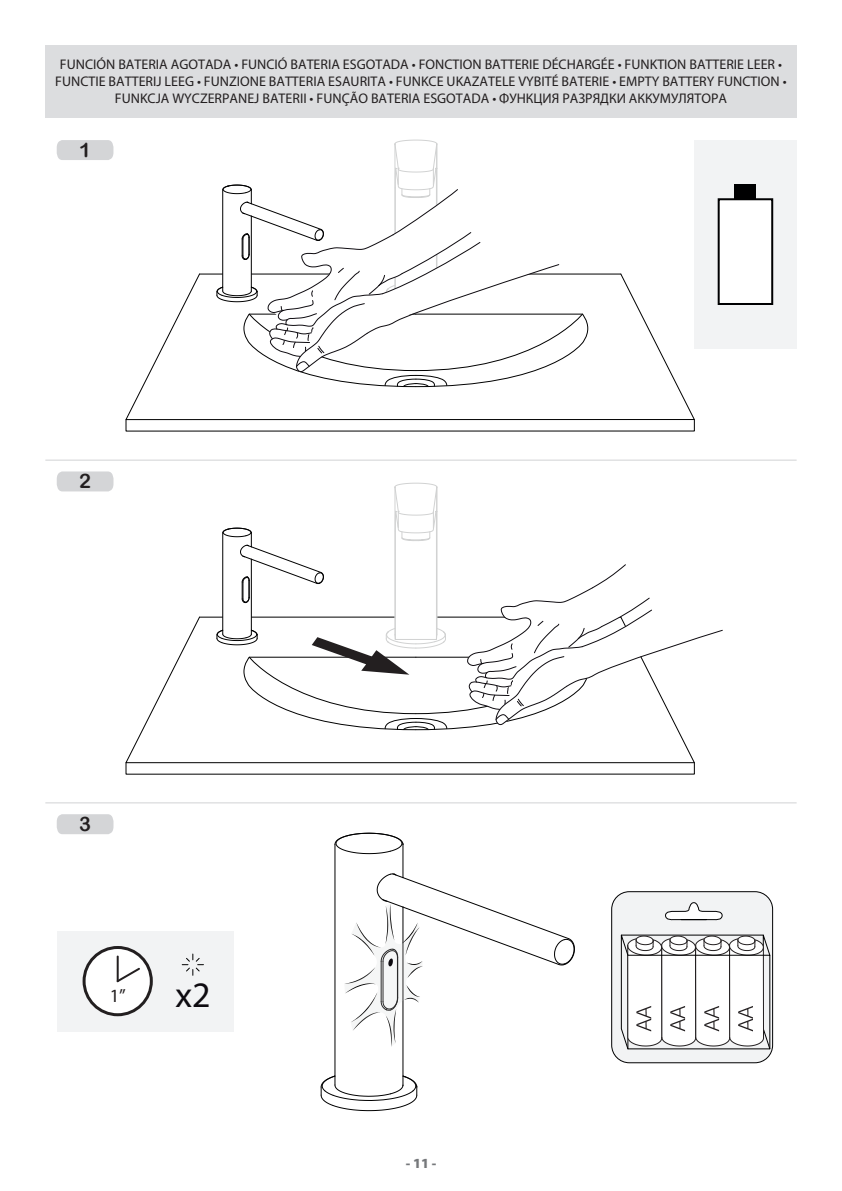
<style>
.page{position:relative;width:842px;height:1191px;background:#fff}
.page>*{position:absolute;margin:0;border:0;box-sizing:border-box;transform-origin:0 0}
.t1{font:36px "Myriad Pro";color:#0e0b10}
.t2{font:20px "Arial Rounded MT Bold";color:#231f20}
.t3{font:18.8px "Myriad Pro";color:#231f20}
.t4{font:14px/16.8px "Myriad Pro";color:#231f20;text-align:center}
.t5{font:900 14px "Myriad Pro";color:#76787b}
</style>
<div class="page">
<div style="left:694px;top:140px;width:103px;height:208px;background:#f2f3f4"></div>
<hr style="left:45px;top:802px;width:752px;height:1px;background:#d1d2d4">
<hr style="left:45px;top:460px;width:752px;height:1px;background:#d1d2d4">
<div style="left:718px;top:198px;width:55px;height:107px;background:#fff;border:2px solid #000001"></div>
<div style="left:735px;top:184px;width:21px;height:15px;background:#000001"></div>
<div style="left:612px;top:891px;width:161px;height:171px;background:#f2f3f4;border-radius:18px"></div>
<div style="left:611px;top:891px;width:162px;height:172px;border:1px solid #000001;border-radius:18px"></div>
<svg style="left:665px;top:902px;width:58px;height:18px"></svg>
<svg style="left:620px;top:934px;width:151px;height:116px"></svg>
<svg style="left:57px;top:140px;width:56px;height:20px"></svg>
<svg style="left:57px;top:814px;width:56px;height:20px"></svg>
<svg style="left:57px;top:471px;width:56px;height:20px"></svg>
<div style="left:57px;top:930px;width:176px;height:101px;background:#f2f3f4"></div>
<svg style="left:83px;top:946px;width:70px;height:70px"></svg>
<svg style="left:182px;top:954px;width:21px;height:21px"></svg>
<div style="left:45px;top:45px;width:752px;height:72px;background:#dcdddf"></div>
<svg style="left:125px;top:420px;width:570px;height:12px"></svg>
<svg style="left:125px;top:273px;width:570px;height:147px"></svg>
<svg style="left:216px;top:139px;width:372px;height:248px"></svg>
<svg style="left:125px;top:763px;width:570px;height:12px"></svg>
<svg style="left:125px;top:616px;width:570px;height:147px"></svg>
<svg style="left:216px;top:482px;width:507px;height:248px"></svg>
<svg style="left:320px;top:832px;width:255px;height:279px"></svg>
<p class="t4" style="left:55px;top:56px;width:733px">FUNCIÓN BATERIA AGOTADA • FUNCIÓ BATERIA ESGOTADA • FONCTION BATTERIE DÉCHARGÉE • FUNKTION BATTERIE LEER •<br>FUNCTIE BATTERIJ LEEG • FUNZIONE BATTERIA ESAURITA • FUNKCE UKAZATELE VYBITÉ BATERIE • EMPTY BATTERY FUNCTION •<br>FUNKCJA WYCZERPANEJ BATERII • FUNÇÃO BATERIA ESGOTADA • ФУНКЦИЯ РАЗРЯДКИ АККУМУЛЯТОРА</p>
<h2 class="t2" style="left:79px;top:138px;width:13px">1</h2>
<h2 class="t2" style="left:79px;top:469px;width:13px">2</h2>
<h2 class="t2" style="left:79px;top:812px;width:13px">3</h2>
<h3 class="t3" style="left:110px;top:984px;width:17px">1”</h3>
<h1 class="t1" style="left:175px;top:973px;width:37px">x2</h1>
<p class="t5" style="left:406px;top:1155px;width:32px">- 11 -</p>
</div>
